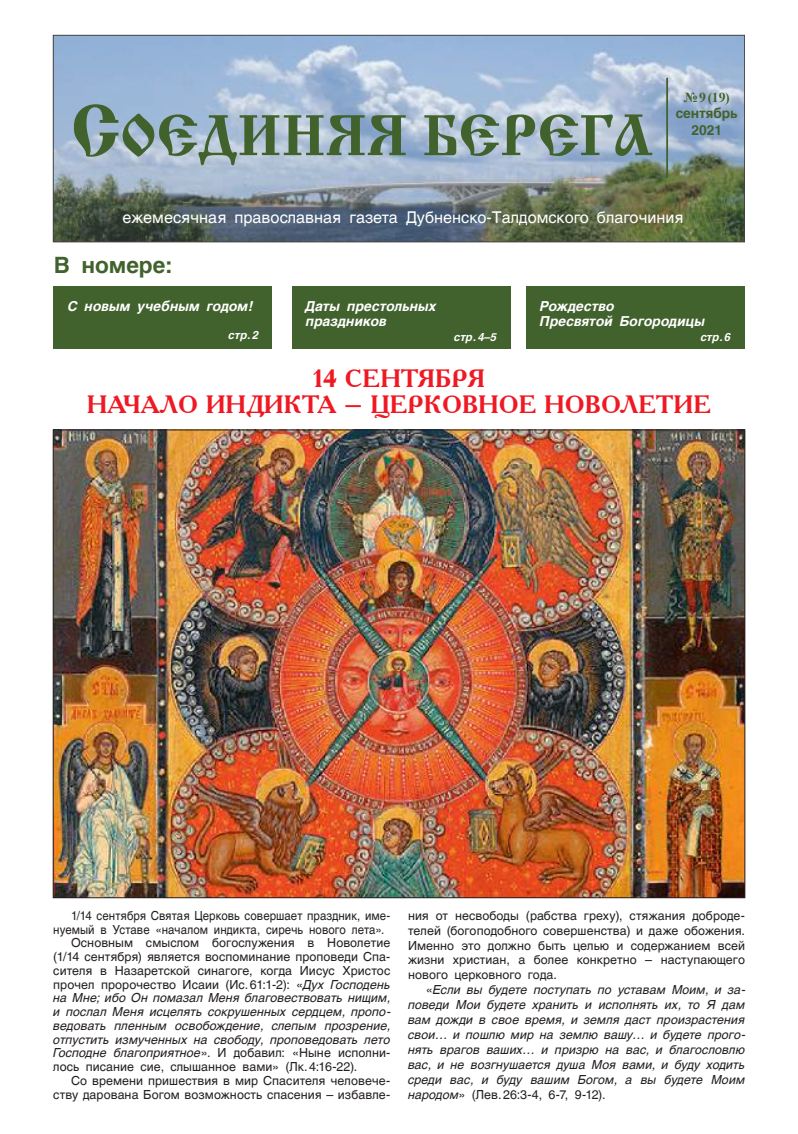
<style>
.page{position:relative;width:798px;height:1134px;background:#fff}
.page>*{position:absolute;margin:0;border:0;box-sizing:border-box;transform-origin:0 0}
.t1{font:60px "Cyrillic Old";color:#41622d}
.t2{font:700 25px/26.2px "Academy ACTT";color:#ef1923;text-align:center}
.t3{font:700 22.5px "AG Helvetica Cyr";color:#41622d}
.t4{font:16.25px "AG Helvetica Cyr Roman";color:#fff}
.t5{font:italic 700 13.75px/15px "AG Helvetica Cyr";letter-spacing:.005em;color:#fff}
.t6{font:700 13.75px/16.5px "AG Helvetica Cyr";letter-spacing:-.005em;color:#41622d;text-align:center}
.t7{font:700 13.75px "Times New Roman";color:#41622d}
.t8{font:12.5px/14.9px "AG Helvetica Cyr Roman";letter-spacing:.005em;color:#241f1f}
.t9{font:italic 12.5px/14.9px "AG Helvetica Cyr";letter-spacing:.005em;color:#241f1f;text-align:justify}
.t10{font:12.5px "AG Helvetica Cyr Roman";letter-spacing:.005em;color:#241f1f;scale:.92 1}
.t11{font:italic 700 11.25px "AG Helvetica Cyr";color:#fff}
.s1{font-size:75px}
.s2{font-family:"AG Helvetica Cyr";font-style:italic}
.s3{font-family:"AG Helvetica Cyr Roman";font-style:normal}
</style>
<div class="page">
<img style="left:55px;top:37px;width:687px;height:203px">
<div style="left:53px;top:35px;width:691px;height:207px;border:1px solid #241f1f"></div>
<hr style="left:666px;top:78px;width:1px;height:100px;background:#41622d">
<div style="left:54px;top:286px;width:218px;height:62px;background:#41622d"></div>
<div style="left:291px;top:286px;width:219px;height:62px;background:#41622d"></div>
<div style="left:525px;top:286px;width:219px;height:62px;background:#41622d"></div>
<img style="left:55px;top:432px;width:687px;height:464px">
<h1 class="t1" style="left:71px;top:103px;width:583px"><span class="s1">С</span>ОЕДИНЯЯ БЕРЕГА</h1>
<p class="t7" style="left:683px;top:88px;width:48px">№ 9 (19)</p>
<p class="t6" style="left:675px;top:105px;width:63px">сентябрь<br>2021</p>
<h3 class="t4" style="left:122px;top:208px;width:562px">ежемесячная православная газета Дубненско-Талдомского благочиния</h3>
<h3 class="t3" style="left:54px;top:252px;width:120px">В номере:</h3>
<p class="t5" style="left:68px;top:298px;width:186px">С новым учебным годом!</p>
<p class="t11" style="left:228px;top:329px;width:31px">стр.2</p>
<p class="t5" style="left:306px;top:298px;width:132px">Даты престольных праздников</p>
<p class="t5" style="left:539px;top:298px;width:167px">Рождество<br>Пресвятой Богородицы</p>
<p class="t11" style="left:700px;top:330px;width:31px">стр.6</p>
<p class="t11" style="left:454px;top:330px;width:43px">стр.4–5</p>
<h2 class="t2" style="left:87px;top:364px;width:625px">14 СЕНТЯБРЯ<br>НАЧАЛО ИНДИКТА – ЦЕРКОВНОЕ НОВОЛЕТИЕ</h2>
<p class="t10" style="left:71px;top:908px;width:348px">1/14 сентября Святая Церковь совершает праздник, име-</p>
<p class="t10" style="left:53px;top:922px;width:361px">нуемый в Уставе «началом индикта, сиречь нового лета».</p>
<p class="t8" style="left:71px;top:935px;width:320px">Основным смыслом богослужения в Новолетие</p>
<p class="t8" style="left:53px;top:949px;width:338px">(1/14 сентября) является воспоминание проповеди Спа-</p>
<p class="t8" style="left:53px;top:963px;width:338px">сителя в Назаретской синагоге, когда Иисус Христос</p>
<p class="t8" style="left:53px;top:977px;width:338px">прочел пророчество Исаии (Ис.61:1-2): «<span class="s2">Дух Господень</span></p>
<p class="t9" style="left:53px;top:991px;width:338px;line-height:13.8px">на Мне; ибо Он помазал Меня благовествовать нищим, и послал Меня исцелять сокрушенных сердцем, пропо&shy;ведовать пленным освобождение, слепым прозрение, отпустить измученных на свободу, проповедовать лето</p>
<p class="t8" style="left:53px;top:1046px;width:338px;line-height:13.8px"><span class="s2">Господне благоприятное</span>». И добавил: «Ныне исполни&shy;лось писание сие, слышанное вами» (Лк.4:16-22).</p>
<p class="t8" style="left:53px;top:1074px;width:338px;line-height:13.8px;text-align:right">Со времени пришествия в мир Спасителя человече&shy;ству дарована Богом возможность спасения – избавле-</p>
<p class="t8" style="left:408px;top:908px;width:338px;text-align:justify">ния от несвободы (рабства греху), стяжания доброде&shy;телей (богоподобного совершенства) и даже обожения.<br>Именно это должно быть целью и содержанием всей жизни христиан, а более конкретно – наступающего нового церковного года.</p>
<p class="t9" style="left:408px;top:982px;width:339px;text-indent:18px"><span class="s3">«</span>Если вы будете поступать по уставам Моим, и за&shy;поведи Мои будете хранить и исполнять их, то Я дам вам дожди в свое время, и земля даст произрастения свои… и пошлю мир на землю вашу… и будете прого&shy;нять врагов ваших… и призрю на вас, и благословлю вас, и не возгнушается душа Моя вами, и буду ходить среди вас, и буду вашим Богом, а вы будете Моим</p>
<p class="t8" style="left:408px;top:1087px;width:199px"><span class="s2">народом</span>» (Лев.26:3-4, 6-7, 9-12).</p>
</div>
